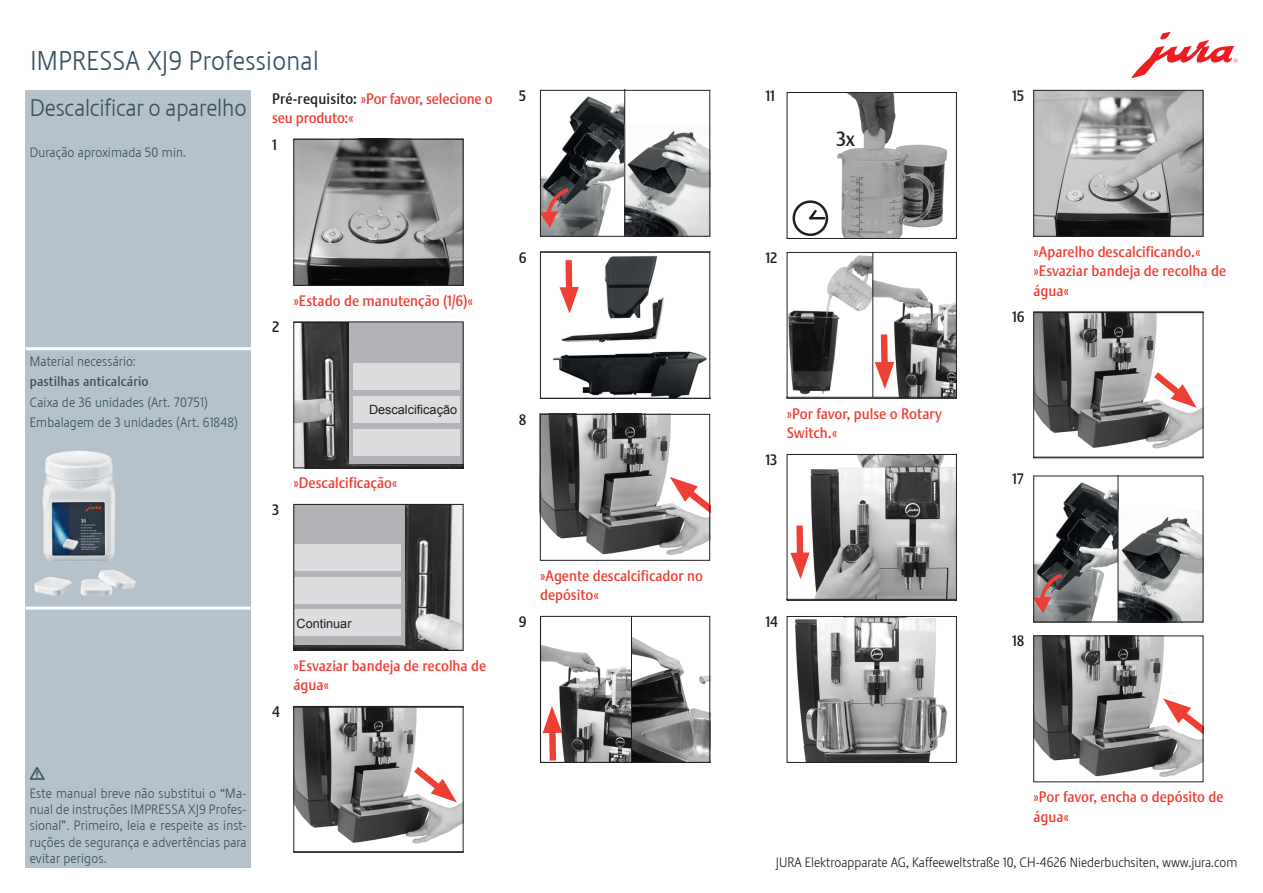
<style>
.page{position:relative;width:1263px;height:893px;background:#fff}
.page>*{position:absolute;margin:0;border:0;box-sizing:border-box;transform-origin:0 0}
.t1{font:27px "Stalemate LF Light";letter-spacing:.01em;color:#3a5362}
.Text_grau{font:24px "Stalemate LF Light";letter-spacing:-.005em;color:#3a5362}
.t2{font:20.25px "Stalemate LF";color:#231f20}
.RE{font:15px/19.5px "Stalemate Pro 2 J Medium";color:#ee3f34}
.Voraussetzung{font:15px/19.5px "Stalemate Pro 2 J Medium";letter-spacing:-.01em;color:#ee3f34}
.HA{font:15px "Stalemate Pro 2 J Medium";color:#231f20}
.Text_grau-2{font:13.5px/16.2px "Stalemate LF Light";letter-spacing:.01em;color:#3a5362;text-align:justify}
.Adresszeile{font:13.5px "Stalemate Pro 2 J Light";color:#231f20}
.Text_grau-3{font:13.5px "Stalemate LF";letter-spacing:.01em;color:#3a5362}
.Para{font:13.5px "Jura Pict 2006";color:#3a5362}
.t3{font:12.6px "Arial";color:#231f20}
.s1{font-family:"Stalemate LF";color:#231f20}
</style>
<div class="page">
<div style="left:26px;top:90px;width:225px;height:777px;background:#b5c2cc"></div>
<hr style="left:26px;top:347px;width:225px;height:3px;background:#fff">
<hr style="left:26px;top:607px;width:224px;height:3px;background:#fff">
<img style="left:295px;top:141px;width:166px;height:143px">
<div style="left:293px;top:139px;width:170px;height:147px;border:1px solid #231f20"></div>
<svg style="left:299px;top:323px;width:162px;height:143px;background:#474747"></svg>
<div style="left:349px;top:322px;width:114px;height:141px;background:#b2b3b7"></div>
<div style="left:353px;top:363px;width:106px;height:26px;background:#dcdddf"></div>
<div style="left:353px;top:396px;width:106px;height:26px;background:#dcdddf"></div>
<div style="left:353px;top:429px;width:106px;height:26px;background:#dcdddf"></div>
<img style="left:295px;top:358px;width:62px;height:108px">
<div style="left:293px;top:321px;width:170px;height:147px;border:1px solid #231f20"></div>
<svg style="left:295px;top:506px;width:166px;height:143px;background:#585858"></svg>
<div style="left:293px;top:504px;width:112px;height:140px;background:#b2b3b7"></div>
<div style="left:294px;top:544px;width:107px;height:26px;background:#dcdddf"></div>
<div style="left:294px;top:577px;width:107px;height:26px;background:#dcdddf"></div>
<div style="left:294px;top:610px;width:107px;height:26px;background:#dcdddf"></div>
<img style="left:405px;top:593px;width:56px;height:56px">
<div style="left:293px;top:504px;width:170px;height:147px;border:1px solid #231f20"></div>
<svg style="left:295px;top:708px;width:166px;height:136px"></svg>
<div style="left:293px;top:706px;width:170px;height:147px;border:1px solid #231f20"></div>
<svg style="left:542px;top:92px;width:166px;height:143px"></svg>
<div style="left:540px;top:90px;width:170px;height:147px;border:1px solid #231f20"></div>
<svg style="left:553px;top:256px;width:154px;height:141px"></svg>
<div style="left:540px;top:252px;width:170px;height:147px;border:1px solid #231f20"></div>
<svg style="left:542px;top:416px;width:166px;height:139px"></svg>
<div style="left:540px;top:414px;width:170px;height:147px;border:1px solid #231f20"></div>
<svg style="left:542px;top:618px;width:166px;height:143px"></svg>
<div style="left:540px;top:616px;width:170px;height:147px;border:1px solid #231f20"></div>
<svg style="left:792px;top:94px;width:155px;height:143px"></svg>
<div style="left:787px;top:92px;width:170px;height:147px;border:1px solid #231f20"></div>
<svg style="left:789px;top:254px;width:166px;height:143px"></svg>
<div style="left:787px;top:252px;width:170px;height:147px;border:1px solid #231f20"></div>
<svg style="left:789px;top:456px;width:166px;height:143px"></svg>
<div style="left:787px;top:454px;width:170px;height:147px;border:1px solid #231f20"></div>
<img style="left:795px;top:618px;width:152px;height:143px">
<div style="left:787px;top:616px;width:170px;height:147px;border:1px solid #231f20"></div>
<img style="left:1035px;top:92px;width:166px;height:143px">
<div style="left:1033px;top:90px;width:170px;height:147px;border:1px solid #231f20"></div>
<svg style="left:1035px;top:313px;width:166px;height:136px"></svg>
<div style="left:1033px;top:311px;width:170px;height:147px;border:1px solid #231f20"></div>
<svg style="left:1035px;top:478px;width:166px;height:142px"></svg>
<div style="left:1033px;top:476px;width:170px;height:146px;border:1px solid #231f20"></div>
<svg style="left:1035px;top:637px;width:166px;height:140px"></svg>
<div style="left:1033px;top:635px;width:170px;height:147px;border:1px solid #231f20"></div>
<svg style="left:1131px;top:32px;width:106px;height:46px"></svg>
<img style="left:34px;top:451px;width:102px;height:145px">
<p class="t1" style="left:31px;top:45px;width:290px">IMPRESSA XJ9 Professional</p>
<p class="Voraussetzung" style="left:272px;top:89px;width:222px"><span class="s1">Pré-requisito:</span> »Por favor, selecione o seu produto:«</p>
<p class="HA" style="left:272px;top:135px;width:6px">1</p>
<p class="Text_grau" style="left:30px;top:94px;width:218px">Descalcificar o aparelho</p>
<p class="Text_grau-2" style="left:30px;top:144px;width:158px">Duração aproximada 50 min.</p>
<p class="HA" style="left:519px;top:86px;width:9px">5</p>
<p class="Text_grau-2" style="left:30px;top:353px;width:108px">Material necessário:</p>
<p class="Text_grau-3" style="left:30px;top:373px;width:120px">pastilhas anticalcário</p>
<p class="Text_grau-2" style="left:30px;top:394px;width:179px">Caixa de 36 unidades (Art. 70751)</p>
<p class="Text_grau-2" style="left:30px;top:414px;width:210px">Embalagem de 3 unidades (Art. 61848)</p>
<p class="HA" style="left:272px;top:318px;width:9px">2</p>
<p class="RE" style="left:293px;top:291px;width:181px">»Estado de manutenção (1/6)«</p>
<p class="t3" style="left:369px;top:401px;width:90px">Descalcificação</p>
<p class="HA" style="left:272px;top:500px;width:9px">3</p>
<p class="RE" style="left:293px;top:473px;width:106px">»Descalcificação«</p>
<p class="Para" style="left:30px;top:765px;width:17px">J</p>
<p class="Text_grau-2" style="left:30px;top:785px;width:218px">Este manual breve não substitui o “Ma&shy;nual de instruções IMPRESSA XJ9 Profes&shy;sional”. Primeiro, leia e respeite as inst&shy;ruções de segurança e advertências para evitar perigos.</p>
<p class="HA" style="left:272px;top:702px;width:9px">4</p>
<p class="t3" style="left:297px;top:615px;width:56px">Continuar</p>
<p class="RE" style="left:293px;top:656px;width:194px">»Esvaziar bandeja de recolha de água«</p>
<p class="HA" style="left:519px;top:248px;width:9px">6</p>
<p class="HA" style="left:519px;top:410px;width:9px">8</p>
<p class="HA" style="left:519px;top:612px;width:9px">9</p>
<p class="RE" style="left:540px;top:566px;width:164px">»Agente descalcificador no depósito«</p>
<p class="HA" style="left:765px;top:86px;width:11px">11</p>
<p class="HA" style="left:765px;top:248px;width:14px">12</p>
<p class="t2" style="left:836px;top:127px;width:20px">3x</p>
<p class="HA" style="left:765px;top:450px;width:13px">13</p>
<p class="RE" style="left:787px;top:404px;width:157px">»Por favor, pulse o Rotary<br>Switch.«</p>
<p class="HA" style="left:765px;top:612px;width:14px">14</p>
<p class="HA" style="left:1012px;top:86px;width:14px">15</p>
<p class="HA" style="left:1012px;top:308px;width:14px">16</p>
<p class="RE" style="left:1033px;top:242px;width:169px">»Aparelho descalcificando.«</p>
<p class="RE" style="left:1033px;top:261px;width:194px">»Esvaziar bandeja de recolha de água«</p>
<p class="HA" style="left:1012px;top:470px;width:13px">17</p>
<p class="HA" style="left:1012px;top:632px;width:14px">18</p>
<p class="RE" style="left:1033px;top:787px;width:192px">»Por favor, encha o depósito de água«</p>
<p class="Adresszeile" style="left:776px;top:855px;width:463px">JURA Elektroapparate AG, Kaffeeweltstraße 10, CH-4626 Niederbuchsiten, www.jura.com</p>
</div>
